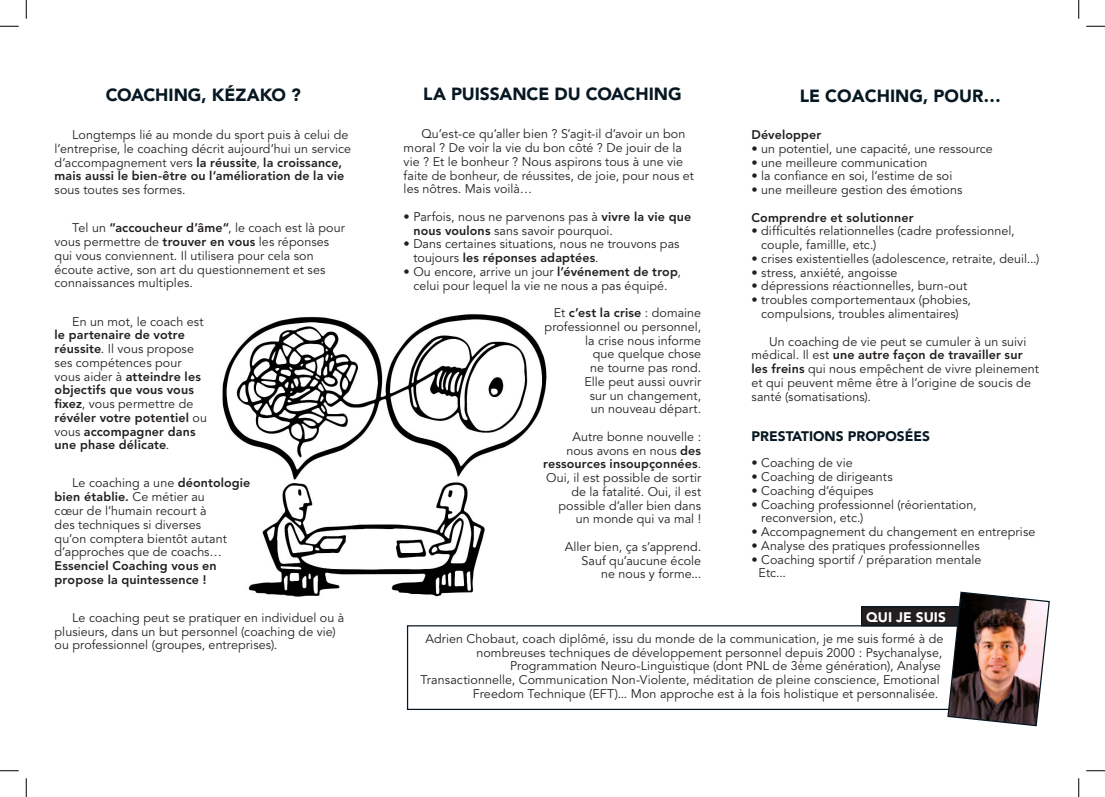
<style>
.page{position:relative;width:1105px;height:797px;background:#fff}
.page>*{position:absolute;margin:0;border:0;box-sizing:border-box;transform-origin:0 0}
.t1{font:900 17.5px "Avenir LT Std";color:#071822}
.t2{font:900 13.75px "Avenir LT Std";color:#071822}
.t3{font:900 13.75px "Avenir LT Std";color:#fff}
.t4{font:12.5px/13.8px "Avenir LT Std";letter-spacing:.005em;color:#231f20}
.t5{font:800 12.5px/13.8px "Avenir LT Std";letter-spacing:.01em;color:#231f20}
.s1{font-weight:800}
.s2{font-weight:400}
</style>
<div class="page">
<div style="left:862px;top:606px;width:103px;height:20px;background:#231f20"></div>
<div style="left:861px;top:606px;width:104px;height:20px;border:1px solid #071822"></div>
<img style="left:222px;top:314px;width:325px;height:283px">
<div style="left:407px;top:625px;width:565px;height:85px;border:1px solid #071822"></div>
<img style="left:947px;top:591px;width:103px;height:136px">
<svg style="left:0;top:25px;width:19px;height:2px"></svg>
<svg style="left:1086px;top:25px;width:19px;height:2px"></svg>
<svg style="left:0;top:770px;width:19px;height:1px"></svg>
<svg style="left:1086px;top:770px;width:19px;height:1px"></svg>
<svg style="left:25px;top:0;width:2px;height:19px"></svg>
<svg style="left:25px;top:778px;width:2px;height:19px"></svg>
<svg style="left:1078px;top:0;width:1px;height:19px"></svg>
<svg style="left:1078px;top:778px;width:1px;height:19px"></svg>
<h1 class="t1" style="left:106px;top:85px;width:197px">COACHING, KÉZAKO ?</h1>
<p class="t4" style="left:55px;top:128px;width:298px;text-indent:18px">Longtemps lié au monde du sport puis à celui de l’entreprise, le coaching décrit aujourd’hui un service d’accompagnement vers <span class="s1">la réussite</span>, <span class="s1">la croissance, mais aussi le bien-être ou l’amélioration de la vie</span></p>
<p class="t4" style="left:55px;top:183px;width:133px">sous toutes ses formes.</p>
<p class="t4" style="left:55px;top:221px;width:292px;text-indent:18px">Tel un <span class="s1">“accoucheur d’âme“</span>, le coach est là pour vous permettre de <span class="s1">trouver en vous</span> les réponses qui vous conviennent. Il utilisera pour cela son écoute active, son art du questionnement et ses connaissances multiples.</p>
<p class="t4" style="left:72px;top:315px;width:133px">En un mot, le coach est</p>
<p class="t5" style="left:55px;top:328px;width:154px">le partenaire de votre réussite<span class="s2">. Il vous propose ses compétences pour vous aider à</span> atteindre les objectifs que vous vous fixez<span class="s2">, vous permettre de </span>révéler votre potentiel <span class="s2">ou vous</span> accompagner dans une phase délicate<span class="s2">.</span></p>
<p class="t4" style="left:55px;top:476px;width:197px;text-indent:18px">Le coaching a une <span class="s1">déontologie bien établie.</span> Ce métier au<br>cœur de l’humain recourt à<br>des techniques si diverses<br>qu’on comptera bientôt autant d’approches que de coachs…</p>
<p class="t5" style="left:55px;top:559px;width:164px">Essenciel Coaching vous en propose la quintessence !</p>
<p class="t4" style="left:55px;top:611px;width:291px;text-indent:18px">Le coaching peut se pratiquer en individuel ou à plusieurs, dans un but personnel (coaching de vie) ou professionnel (groupes, entreprises).</p>
<h1 class="t1" style="left:423px;top:84px;width:260px">LA PUISSANCE DU COACHING</h1>
<p class="t4" style="left:404px;top:127px;width:292px;text-indent:18px">Qu’est-ce qu’aller bien ? S’agit-il d’avoir un bon moral ? De voir la vie du bon côté ? De jouir de la vie ? Et le bonheur ? Nous aspirons tous à une vie faite de bonheur, de réussites, de joie, pour nous et les nôtres. Mais voilà…</p>
<p class="t4" style="left:413px;top:210px;width:279px;text-indent:-10px">• Parfois, nous ne parvenons pas à <span class="s1">vivre la vie que nous voulons</span> sans savoir pourquoi.</p>
<p class="t4" style="left:413px;top:237px;width:268px;text-indent:-10px">• Dans certaines situations, nous ne trouvons pas toujours <span class="s1">les réponses adaptées</span>.</p>
<p class="t4" style="left:404px;top:265px;width:279px;text-align:center">• Ou encore, arrive un jour <span class="s1">l’événement de trop</span>, celui pour lequel la vie ne nous a pas équipé.</p>
<p class="t4" style="left:545px;top:306px;width:158px;text-align:right">Et <span class="s1">c’est la crise</span> : domaine professionnel ou personnel, la crise nous informe<br>que quelque chose<br>ne tourne pas rond.<br>Elle peut aussi ouvrir<br>sur un changement,<br>un nouveau départ.</p>
<p class="t4" style="left:543px;top:430px;width:160px;text-align:right">Autre bonne nouvelle : nous avons en nous <span class="s1">des ressources insoupçonnées</span>.<br>Oui, il est possible de sortir de la fatalité. Oui, il est possible d’aller bien dans un monde qui va mal !</p>
<p class="t4" style="left:565px;top:540px;width:138px;text-align:right">Aller bien, ça s’apprend.<br>Sauf qu’aucune école ne nous y forme...</p>
<h1 class="t1" style="left:800px;top:86px;width:203px">LE COACHING, POUR…</h1>
<p class="t5" style="left:751px;top:128px;width:71px">Développer</p>
<p class="t4" style="left:751px;top:142px;width:243px">• un potentiel, une capacité, une ressource</p>
<p class="t4" style="left:751px;top:156px;width:177px">• une meilleure communication</p>
<p class="t4" style="left:751px;top:170px;width:202px">• la confiance en soi, l’estime de soi</p>
<p class="t4" style="left:751px;top:183px;width:212px">• une meilleure gestion des émotions</p>
<p class="t5" style="left:751px;top:210px;width:164px">Comprendre et solutionner</p>
<p class="t4" style="left:761px;top:225px;width:255px;text-indent:-10px">• difficultés relationnelles (cadre professionnel, couple, famillle, etc.)</p>
<p class="t4" style="left:751px;top:252px;width:290px">• crises existentielles (adolescence, retraite, deuil...)</p>
<p class="t4" style="left:751px;top:266px;width:148px">• stress, anxiété, angoisse</p>
<p class="t4" style="left:751px;top:280px;width:217px">• dépressions réactionnelles, burn-out</p>
<p class="t4" style="left:751px;top:293px;width:221px;text-align:center">• troubles comportementaux (phobies, compulsions, troubles alimentaires)</p>
<p class="t4" style="left:751px;top:335px;width:289px;text-indent:18px">Un coaching de vie peut se cumuler à un suivi médical. Il est <span class="s1">une autre façon de travailler sur les freins</span> qui nous empêchent de vivre pleinement et qui peuvent même être à l’origine de soucis de santé (somatisations).</p>
<p class="t2" style="left:751px;top:428px;width:180px">PRESTATIONS PROPOSÉES</p>
<p class="t4" style="left:751px;top:456px;width:103px">• Coaching de vie</p>
<p class="t4" style="left:751px;top:470px;width:143px">• Coaching de dirigeants</p>
<p class="t4" style="left:751px;top:484px;width:123px">• Coaching d’équipes</p>
<p class="t4" style="left:761px;top:497px;width:217px;text-indent:-10px">• Coaching professionnel (réorientation, reconversion, etc.)</p>
<p class="t4" style="left:751px;top:525px;width:285px">• Accompagnement du changement en entreprise</p>
<p class="t4" style="left:751px;top:539px;width:230px">• Analyse des pratiques professionnelles</p>
<p class="t4" style="left:758px;top:552px;width:225px;text-indent:-7px">• Coaching sportif / préparation mentale<br>Etc...</p>
<p class="t3" style="left:866px;top:608px;width:81px">QUI JE SUIS</p>
<p class="t4" style="left:425px;top:632px;width:519px">Adrien Chobaut, coach diplômé, issu du monde de la communication, je me suis formé à de</p>
<p class="t4" style="left:476px;top:645px;width:467px">nombreuses techniques de développement personnel depuis 2000 : Psychanalyse,</p>
<p class="t4" style="left:510px;top:659px;width:432px">Programmation Neuro-Linguistique (dont PNL de 3ème génération), Analyse</p>
<p class="t4" style="left:421px;top:673px;width:521px">Transactionnelle, Communication Non-Violente, méditation de pleine conscience, Emotional</p>
<p class="t4" style="left:473px;top:687px;width:467px">Freedom Technique (EFT)... Mon approche est à la fois holistique et personnalisée.</p>
</div>
